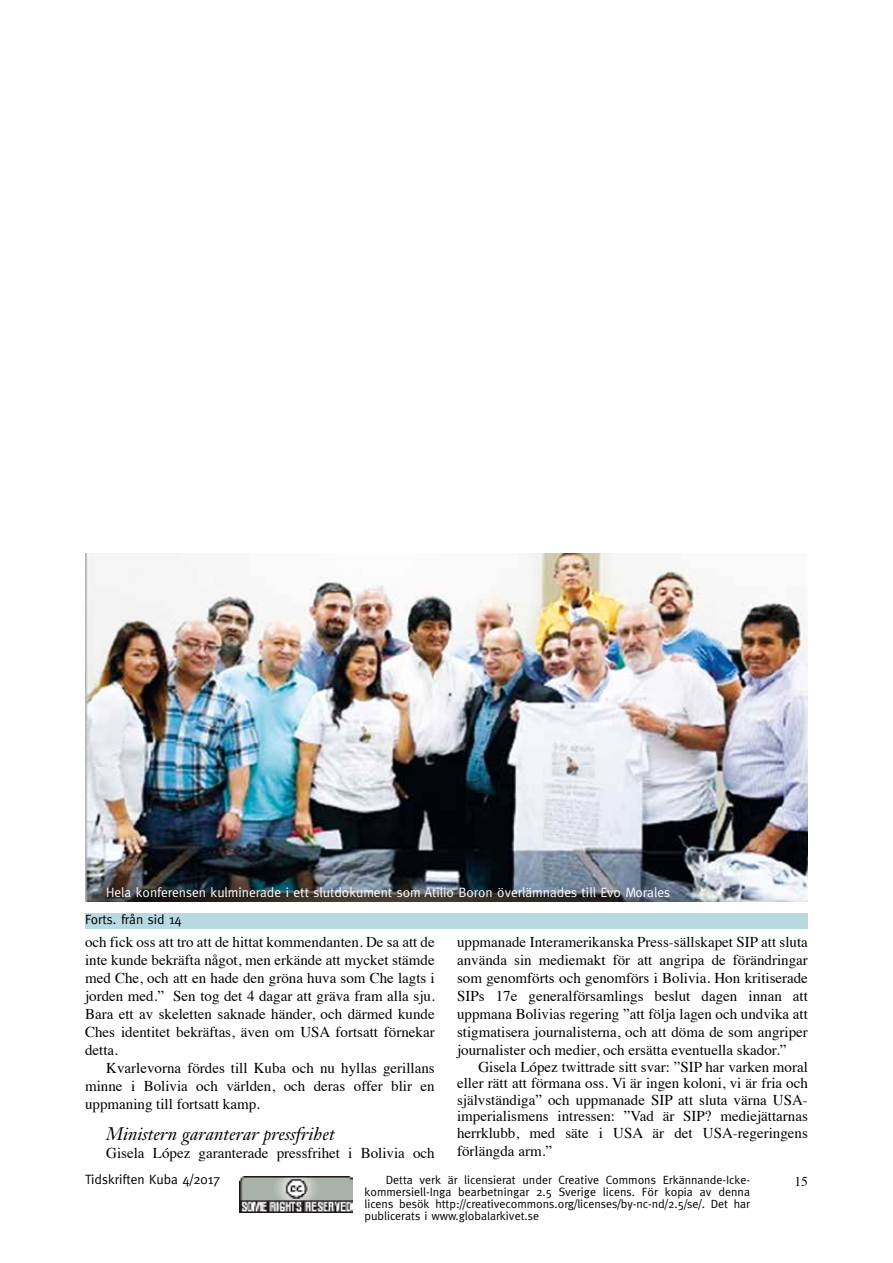
<style>
.page{position:relative;width:893px;height:1263px;background:#fff}
.page>*{position:absolute;margin:0;border:0;box-sizing:border-box;transform-origin:0 0}
.t1{font:italic 18px "Janson Text";color:#000}
.t2{font:15px/18px "Times";color:#000;text-align:justify}
.t3{font:13.5px "Meta";color:#fff}
.t4{font:13.5px "Meta";color:#000}
.t5{font:13.5px "Times";color:#000}
.t6{font:12px/12px "Meta";color:#000;text-align:justify}
</style>
<div class="page">
<img style="left:240px;top:1176px;width:112px;height:36px">
<img style="left:85px;top:553px;width:723px;height:348px">
<div style="left:85px;top:913px;width:723px;height:15px;background:#b8d9e2"></div>
<p class="t3" style="left:106px;top:885px;width:565px">Hela konferensen kulminerade i ett slutdokument som Atilio Boron överlämnades till Evo Morales</p>
<p class="t4" style="left:85px;top:911px;width:98px">Forts. från sid 14</p>
<p class="t2" style="left:85px;top:934px;width:351px">och fick oss att tro att de hittat kommendanten. De sa att de inte kunde bekräfta något, men erkände att mycket stämde med Che, och att en hade den gröna huva som Che lagts i jorden med.” Sen tog det 4 dagar att gräva fram alla sju.<br>Bara ett av skeletten saknade händer, och därmed kunde Ches identitet bekräftas, även om USA fortsatt förnekar detta.</p>
<p class="t2" style="left:85px;top:1060px;width:351px;text-indent:21px">Kvarlevorna fördes till Kuba och nu hyllas gerillans minne i Bolivia och världen, och deras offer blir en uppmaning till fortsatt kamp.</p>
<p class="t1" style="left:106px;top:1122px;width:230px">Ministern garanterar pressfrihet</p>
<p class="t2" style="left:106px;top:1145px;width:330px">Gisela López garanterade pressfrihet i Bolivia och</p>
<p class="t2" style="left:457px;top:934px;width:352px">uppmanade Interamerikanska Press-sällskapet SIP att sluta använda sin mediemakt för att angripa de förändringar som genomförts och genomförs i Bolivia. Hon kritiserade SIPs 17e generalförsamlings beslut dagen innan att uppmana Bolivias regering ”att följa lagen och undvika att stigmatisera journalisterna, och att döma de som angriper journalister och medier, och ersätta eventuella skador.”</p>
<p class="t2" style="left:457px;top:1060px;width:352px;line-height:16.5px;text-indent:21px">Gisela López twittrade sitt svar: ”SIP har varken moral eller rätt att förmana oss. Vi är ingen koloni, vi är fria och självständiga” och uppmanade SIP att sluta värna USA&shy;imperialismens intressen: ”Vad är SIP? mediejättarnas herrklubb, med säte i USA är det USA-regeringens</p>
<p class="t2" style="left:457px;top:1143px;width:96px">förlängda arm.”</p>
<p class="t4" style="left:85px;top:1171px;width:137px">Tidskriften Kuba 4/2017</p>
<p class="t6" style="left:386px;top:1173px;width:366px">Detta verk är licensierat under Creative Commons Erkännande-Icke-</p>
<p class="t5" style="left:794px;top:1176px;width:15px">15</p>
<p class="t6" style="left:364px;top:1185px;width:387px">kommersiell-Inga bearbetningar 2.5 Sverige licens. För kopia av denna licens besök http://creativecommons.org/licenses/by-nc-nd/2.5/se/. Det har publicerats i www.globalarkivet.se</p>
</div>
